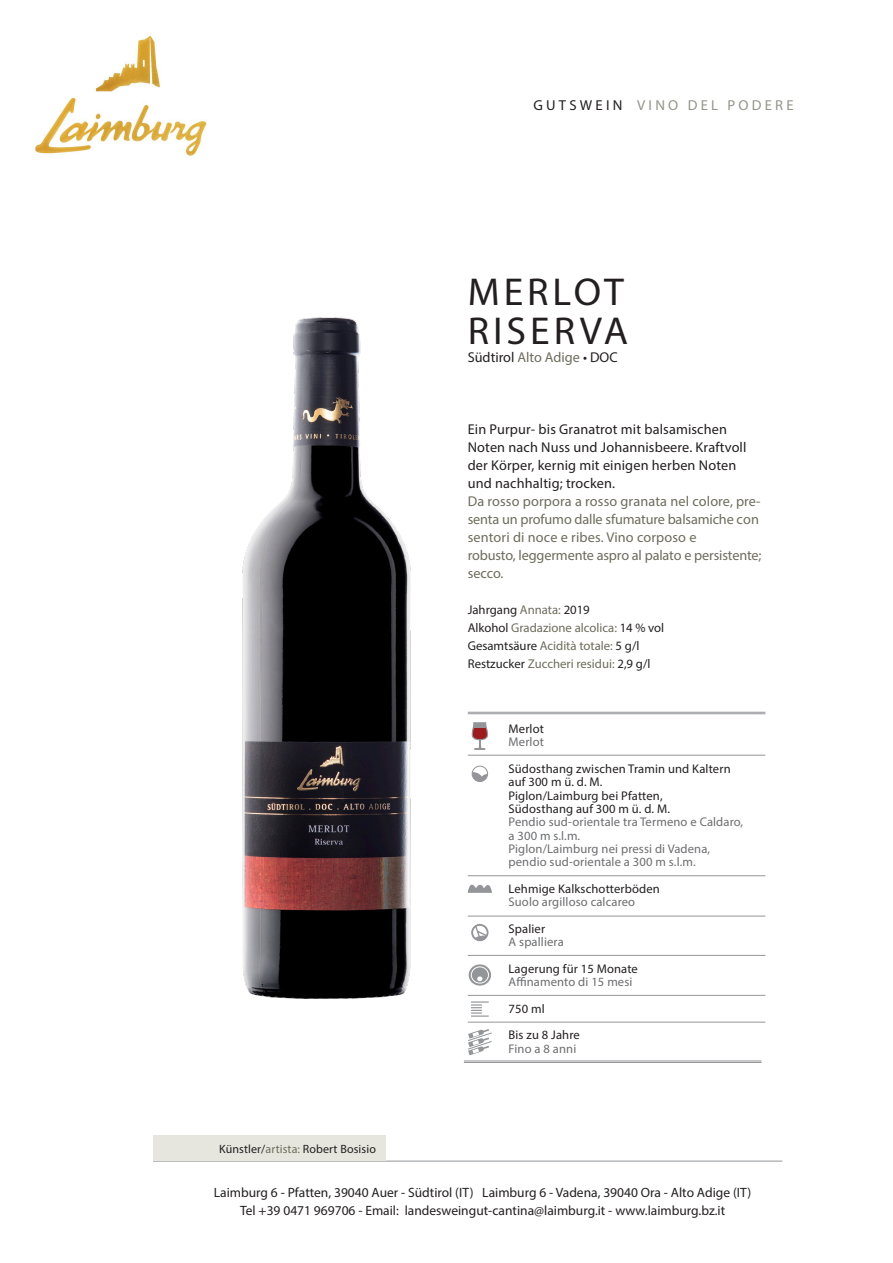
<style>
.page{position:relative;width:893px;height:1263px;background:#fff}
.page>*{position:absolute;margin:0;border:0;box-sizing:border-box;transform-origin:0 0}
.nome_vino_principale{font:39px "Myriad Pro";letter-spacing:.1em;color:#231f20}
.selezione{font:14.4px "Myriad Pro";letter-spacing:.22em;color:#94948a}
.Weinbeschreibung_it{font:14.25px/18px "Myriad Pro";letter-spacing:-.01em;color:#6d6c5c;text-align:justify}
.Weinbeschreibungen_d{font:14.25px/18px "Myriad Pro";letter-spacing:.01em;color:#231f20}
.nome_vino_principale-2{font:14.25px "Myriad Pro";color:#231f20}
.Weinbeschreibungen_d-2{font:13.5px "Myriad Pro";color:#231f20}
.dati_tecnici{font:12.75px "Myriad Pro";color:#231f20}
.dati_tecnici-2{font:12.75px "Myriad Pro";color:#6d6c5c}
.tabella{font:12.6px "Myriad Pro";letter-spacing:.01em;color:#6c6d70}
.tabella-2{font:12.6px "Myriad Pro";letter-spacing:.01em;color:#231f20}
.dida{font:12px "Myriad Pro";letter-spacing:.01em;color:#231f20}
.s1{color:#231f20}
.s2{color:#6d6c5c}
</style>
<div class="page">
<hr style="left:153px;top:1161px;width:629px;height:1px;background:#939598">
<img style="left:242px;top:317px;width:168px;height:681px">
<svg style="left:472px;top:772px;width:16px;height:8px"></svg>
<div style="left:472px;top:766px;width:16px;height:16px;border:1px solid #939598;border-radius:50%"></div>
<svg style="left:468px;top:885px;width:24px;height:8px"></svg>
<svg style="left:472px;top:925px;width:16px;height:15px"></svg>
<div style="left:471px;top:924px;width:17px;height:17px;border:2px solid #939598;border-radius:50%"></div>
<div style="left:472px;top:924px;width:16px;height:17px;border:1px solid #939598;border-radius:50%"></div>
<svg style="left:471px;top:1001px;width:18px;height:16px"></svg>
<svg style="left:468px;top:1029px;width:24px;height:26px"></svg>
<svg style="left:469px;top:964px;width:22px;height:21px"></svg>
<div style="left:471px;top:967px;width:17px;height:16px;background:#939598;border-radius:50%"></div>
<div style="left:471px;top:966px;width:18px;height:17px;border:1px solid #fff;border-radius:50%"></div>
<svg style="left:477px;top:976px;width:5px;height:5px"></svg>
<hr style="left:468px;top:755px;width:297px;height:1px;background:#939598">
<hr style="left:468px;top:875px;width:297px;height:1px;background:#939598">
<hr style="left:468px;top:916px;width:297px;height:1px;background:#939598">
<hr style="left:468px;top:955px;width:297px;height:1px;background:#939598">
<hr style="left:468px;top:995px;width:297px;height:1px;background:#939598">
<hr style="left:468px;top:1022px;width:297px;height:1px;background:#939598">
<hr style="left:464px;top:1061px;width:298px;height:1px;background:#939598">
<hr style="left:464px;top:1062px;width:298px;height:1px;background:#939598">
<svg style="left:471px;top:722px;width:18px;height:28px"></svg>
<div style="left:153px;top:1135px;width:232px;height:26px;background:#e7e6de"></div>
<img style="left:35px;top:35px;width:172px;height:122px">
<hr style="left:468px;top:712px;width:297px;height:1px;background:#939598">
<hr style="left:468px;top:713px;width:297px;height:1px;background:#939598">
<p class="selezione" style="left:533px;top:96px;width:262px"><span class="s1">GUTSWEIN</span> VINO DEL PODERE</p>
<p class="nome_vino_principale" style="left:468px;top:268px;width:158px">MERLOT</p>
<p class="nome_vino_principale" style="left:468px;top:307px;width:162px">RISERVA</p>
<p class="nome_vino_principale-2" style="left:468px;top:349px;width:151px">Südtirol <span class="s2">Alto Adige</span> • DOC</p>
<p class="Weinbeschreibungen_d" style="left:468px;top:420px;width:261px">Ein Purpur- bis Granatrot mit balsamischen</p>
<p class="Weinbeschreibungen_d" style="left:468px;top:438px;width:280px">Noten nach Nuss und Johannisbeere. Kraftvoll der Körper, kernig mit einigen herben Noten</p>
<p class="Weinbeschreibungen_d" style="left:468px;top:474px;width:149px">und nachhaltig; trocken.</p>
<p class="Weinbeschreibung_it" style="left:468px;top:492px;width:294px">Da rosso porpora a rosso granata nel colore, pre&shy;senta un profumo dalle sfumature balsamiche con sentori di noce e ribes. Vino corposo e</p>
<p class="Weinbeschreibung_it" style="left:468px;top:546px;width:295px">robusto, leggermente aspro al palato e persistente; secco.</p>
<p class="dati_tecnici" style="left:468px;top:601px;width:124px">Jahrgang <span class="s2">Annata:</span> 2019</p>
<p class="dati_tecnici-2" style="left:468px;top:619px;width:198px"><span class="s1">Alkohol</span> Gradazione alcolica: <span class="s1">14 % vol</span></p>
<p class="dati_tecnici" style="left:468px;top:637px;width:173px">Gesamtsäure <span class="s2">Acidità totale:</span> 5 g/l</p>
<p class="dati_tecnici" style="left:468px;top:655px;width:184px">Restzucker <span class="s2">Zuccheri residui:</span> 2,9 g/l</p>
<p class="tabella-2" style="left:509px;top:721px;width:37px">Merlot</p>
<p class="tabella" style="left:509px;top:734px;width:37px">Merlot</p>
<p class="tabella-2" style="left:509px;top:761px;width:224px">Südosthang zwischen Tramin und Kaltern</p>
<p class="tabella-2" style="left:509px;top:774px;width:95px">auf 300 m ü. d. M.</p>
<p class="tabella-2" style="left:509px;top:788px;width:156px">Piglon/Laimburg bei Pfatten,</p>
<p class="tabella-2" style="left:509px;top:801px;width:163px">Südosthang auf 300 m ü. d. M.</p>
<p class="tabella" style="left:509px;top:814px;width:236px">Pendio sud-orientale tra Termeno e Caldaro,</p>
<p class="tabella" style="left:509px;top:828px;width:73px">a 300 m s.l.m.</p>
<p class="tabella" style="left:509px;top:841px;width:203px">Piglon/Laimburg nei pressi di Vadena,</p>
<p class="tabella" style="left:509px;top:854px;width:189px">pendio sud-orientale a 300 m s.l.m.</p>
<p class="tabella-2" style="left:509px;top:881px;width:153px">Lehmige Kalkschotterböden</p>
<p class="tabella" style="left:509px;top:894px;width:128px">Suolo argilloso calcareo</p>
<p class="tabella-2" style="left:509px;top:921px;width:38px">Spalier</p>
<p class="tabella" style="left:509px;top:934px;width:57px">A spalliera</p>
<p class="tabella-2" style="left:509px;top:961px;width:131px">Lagerung für 15 Monate</p>
<p class="tabella" style="left:509px;top:974px;width:125px">Affinamento di 15 mesi</p>
<p class="tabella-2" style="left:509px;top:1001px;width:38px">750 ml</p>
<p class="tabella-2" style="left:509px;top:1027px;width:73px">Bis zu 8 Jahre</p>
<p class="tabella" style="left:509px;top:1041px;width:69px">Fino a 8 anni</p>
<p class="dida" style="left:219px;top:1141px;width:158px">Künstler/<span class="s2">artista:</span> Robert Bosisio</p>
<p class="Weinbeschreibungen_d-2" style="left:214px;top:1184px;width:539px">Laimburg 6 - Pfatten, 39040 Auer - Südtirol (IT) Laimburg 6 - Vadena, 39040 Ora - Alto Adige (IT)</p>
<p class="Weinbeschreibungen_d-2" style="left:240px;top:1202px;width:487px">Tel +39 0471 969706 - Email: landesweingut-cantina@laimburg.it - www.laimburg.bz.it</p>
</div>
